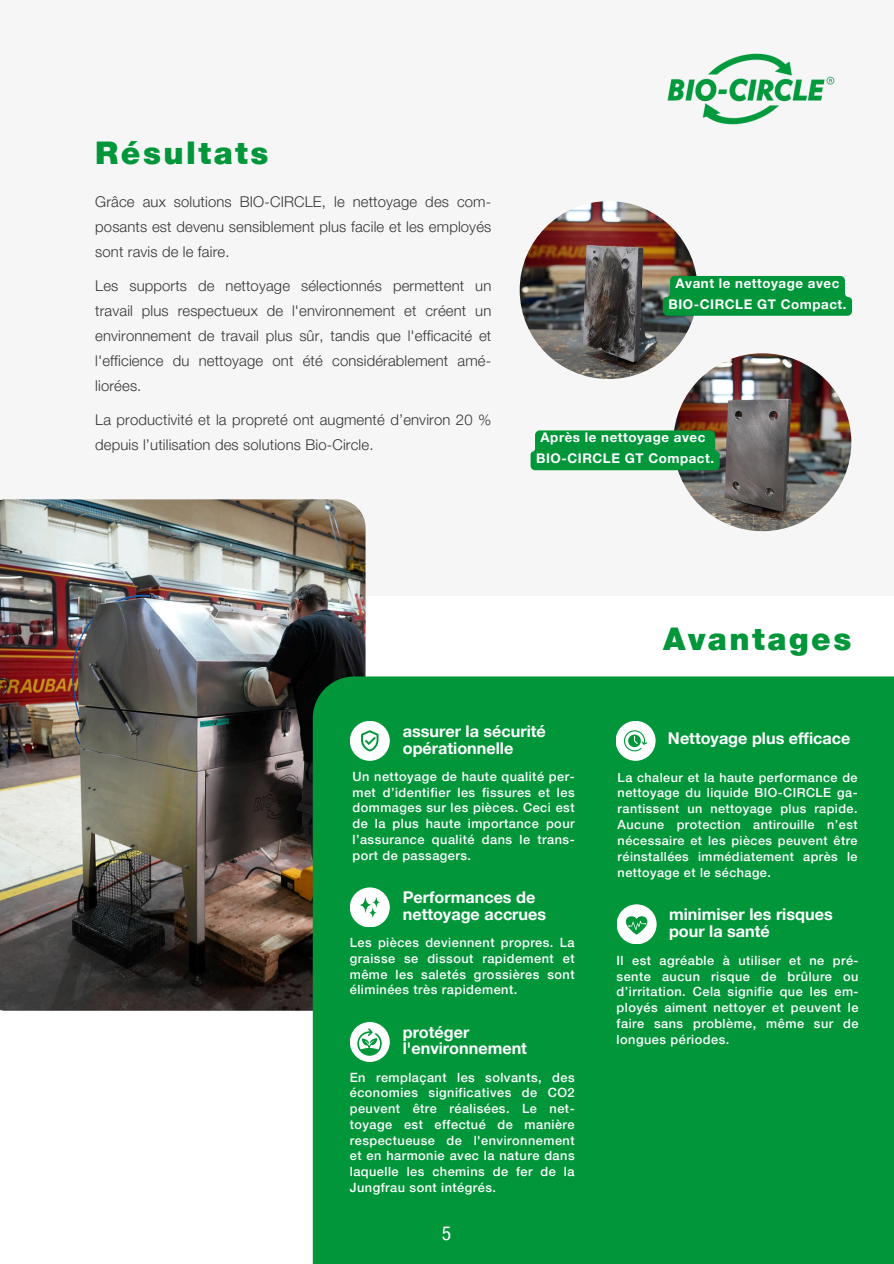
<style>
.page{position:relative;width:894px;height:1264px;background:#fff}
.page>*{position:absolute;margin:0;border:0;box-sizing:border-box;transform-origin:0 0}
.t1{font:900 31.2px "Helvetica Neue LTW1 G";letter-spacing:.08em;color:#009639}
.t2{font:condensed 19.5px "Helvetica Neue LTW1 G";color:#fff}
.t3{font:700 16.2px/16.8px "Helvetica Neue LTW1 G";color:#fff}
.t4{font:300 14.85px/25px "Helvetica Neue LTW1 G";letter-spacing:.01em;color:#353537;text-align:justify}
.t5{font:700 13.35px/21.1px "Helvetica Neue LTW1 G";letter-spacing:.04em;color:#fff;text-align:center}
.t6{font:500 12.75px/15.8px "Helvetica Neue LTW1 G";letter-spacing:.035em;color:#fff;text-align:justify}
.t7{font:500 12.6px/15.9px "Helvetica Neue LTW1 G";letter-spacing:.035em;color:#fff;text-align:justify}
</style>
<div class="page">
<div style="left:0;top:0;width:893px;height:595px;background:#f6f6f6"></div>
<img style="left:0;top:499px;width:365px;height:511px">
<div style="left:313px;top:676px;width:580px;height:587px;background:#009639"></div>
<div style="left:350px;top:887px;width:39px;height:40px;background:#fff;border-radius:50%"></div>
<svg style="left:359px;top:897px;width:21px;height:21px"></svg>
<div style="left:615px;top:721px;width:40px;height:39px;background:#fff;border-radius:50%"></div>
<svg style="left:624px;top:730px;width:23px;height:21px"></svg>
<div style="left:616px;top:904px;width:40px;height:40px;background:#fff;border-radius:50%"></div>
<svg style="left:625px;top:916px;width:23px;height:18px"></svg>
<div style="left:350px;top:721px;width:39px;height:39px;background:#fff;border-radius:50%"></div>
<svg style="left:361px;top:730px;width:17px;height:21px"></svg>
<img style="left:667px;top:53px;width:168px;height:72px">
<img style="left:673px;top:353px;width:178px;height:178px;border-radius:50%">
<img style="left:519px;top:201px;width:178px;height:178px;border-radius:50%">
<svg style="left:662px;top:276px;width:189px;height:40px;background:#09973f"></svg>
<div style="left:530px;top:430px;width:189px;height:40px;background:#009639"></div>
<div style="left:350px;top:1022px;width:39px;height:39px;background:#fff;border-radius:50%"></div>
<svg style="left:357px;top:1028px;width:25px;height:27px"></svg>
<p class="t1" style="left:95px;top:142px;width:174px">Résultats</p>
<p class="t4" style="left:95px;top:191px;width:397px">Grâce aux solutions BIO-CIRCLE, le nettoyage des com&shy;posants est devenu sensiblement plus facile et les employés sont ravis de le faire.</p>
<h1 class="t4" style="left:95px;top:275px;width:397px">Les supports de nettoyage sélectionnés permettent un travail plus respectueux de l'environnement et créent un environnement de travail plus sûr, tandis que l'efficacité et l'efficience du nettoyage ont été considérablement amé&shy;liorées.</h1>
<p class="t4" style="left:95px;top:409px;width:397px">La productivité et la propreté ont augmenté d’environ 20 % depuis l’utilisation des solutions Bio-Circle.</p>
<p class="t5" style="left:668px;top:274px;width:179px">Avant le nettoyage avec<br>BIO-CIRCLE GT Compact.</p>
<h3 class="t5" style="left:540px;top:428px;width:166px">Après le nettoyage avec</h3>
<h3 class="t5" style="left:536px;top:449px;width:179px">BIO-CIRCLE GT Compact.</h3>
<p class="t1" style="left:663px;top:627px;width:190px">Avantages</p>
<p class="t3" style="left:402px;top:725px;width:144px">assurer la sécurité opérationnelle</p>
<p class="t6" style="left:352px;top:770px;width:223px">Un nettoyage de haute qualité per&shy;met d’identifier les fissures et les dommages sur les pièces. Ceci est de la plus haute importance pour l’assurance qualité dans le trans&shy;port de passagers.</p>
<h1 class="t3" style="left:402px;top:891px;width:145px">Performances de nettoyage accrues</h1>
<h4 class="t6" style="left:350px;top:936px;width:226px">Les pièces deviennent propres. La graisse se dissout rapidement et même les saletés grossières sont éliminées très rapidement.</h4>
<h3 class="t3" style="left:402px;top:1025px;width:126px">protéger l'environnement</h3>
<p class="t6" style="left:350px;top:1070px;width:226px">En remplaçant les solvants, des économies significatives de CO2 peuvent être réalisées. Le net&shy;toyage est effectué de manière respectueuse de l'environnement et en harmonie avec la nature dans laquelle les chemins de fer de la Jungfrau sont intégrés.</p>
<h2 class="t2" style="left:441px;top:1226px;width:11px">5</h2>
<p class="t3" style="left:667px;top:732px;width:184px">Nettoyage plus efficace</p>
<p class="t7" style="left:617px;top:771px;width:241px">La chaleur et la haute performance de nettoyage du liquide BIO-CIRCLE ga&shy;rantissent un nettoyage plus rapide.<br>Aucune protection antirouille n’est nécessaire et les pièces peuvent être réinstallées immédiatement après le nettoyage et le séchage.</p>
<h4 class="t3" style="left:668px;top:908px;width:165px">minimiser les risques pour la santé</h4>
<h4 class="t6" style="left:616px;top:954px;width:243px">Il est agréable à utiliser et ne pré&shy;sente aucun risque de brûlure ou d’irritation. Cela signifie que les em&shy;ployés aiment nettoyer et peuvent le faire sans problème, même sur de longues périodes.</h4>
</div>
